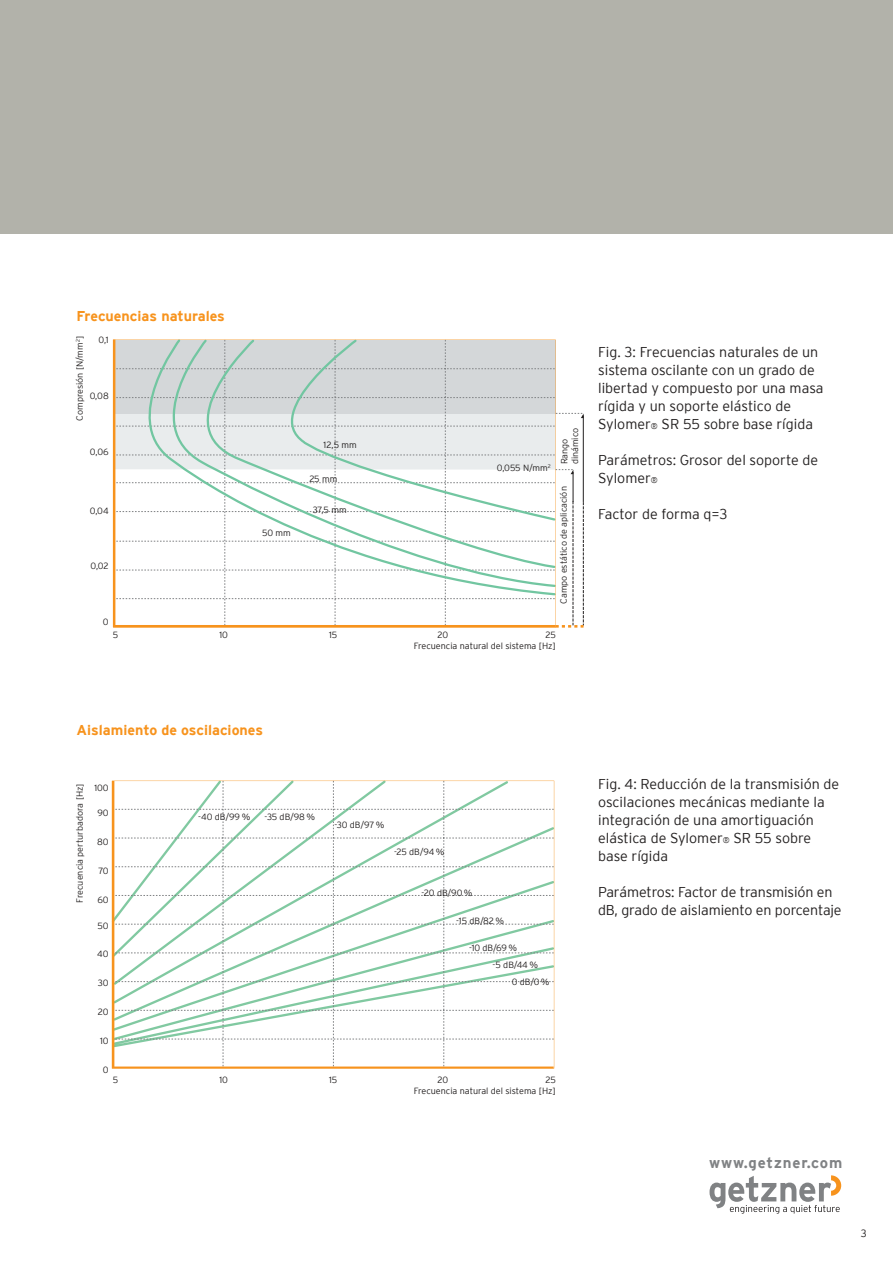
<style>
.page{position:relative;width:893px;height:1263px;background:#fff}
.page>*{position:absolute;margin:0;border:0;box-sizing:border-box;transform-origin:0 0}
.t1{font:700 15px "Interstate";letter-spacing:.055em;color:#808284}
.t2{font:300 14.25px/18px "Interstate";color:#221f1f}
.t3{font:700 14.25px "Interstate";color:#f7931d}
.t4{font:300 10.5px "Interstate";color:#221f1f}
.t5{font:300 9px/10.8px "Interstate";color:#221f1f}
.s1{font-size:8.25px}
</style>
<div class="page">
<svg style="left:113px;top:340px;width:471px;height:288px"></svg>
<svg style="left:112px;top:781px;width:442px;height:287px"></svg>
<div style="left:0;top:0;width:893px;height:234px;background:#b2b2aa"></div>
<svg style="left:709px;top:1175px;width:132px;height:39px"></svg>
<p class="t3" style="left:77px;top:310px;width:150px">Frecuencias naturales</p>
<p class="t5" style="left:99px;top:335px;width:12px">0,1</p>
<p class="t5" style="left:75px;top:421px;width:86px;rotate:-90deg">Compresión [N/mm<sup>2</sup>]</p>
<p class="t5" style="left:90px;top:391px;width:20px">0,08</p>
<p class="t5" style="left:90px;top:447px;width:20px">0,06</p>
<p class="t5" style="left:90px;top:505px;width:20px">0,04</p>
<p class="t5" style="left:91px;top:561px;width:20px">0,02</p>
<p class="t5" style="left:103px;top:617px;width:7px">0</p>
<p class="t5" style="left:262px;top:528px;width:30px">50 mm</p>
<p class="t5" style="left:324px;top:440px;width:35px">12,5 mm</p>
<p class="t5" style="left:309px;top:474px;width:29px">25 mm</p>
<p class="t5" style="left:313px;top:505px;width:35px">37,5 mm</p>
<p class="t5" style="left:497px;top:463px;width:55px">0,055 N/mm<sup>2</sup></p>
<p class="t5" style="left:559px;top:464px;width:38px;rotate:-90deg">Rango dinámico</p>
<p class="t5" style="left:559px;top:604px;width:119px;rotate:-90deg">Campo estático de aplicación</p>
<p class="t5" style="left:113px;top:630px;width:7px">5</p>
<p class="t5" style="left:219px;top:630px;width:10px">10</p>
<p class="t5" style="left:329px;top:630px;width:10px">15</p>
<p class="t5" style="left:437px;top:630px;width:12px">20</p>
<p class="t5" style="left:546px;top:630px;width:12px">25</p>
<p class="t5" style="left:414px;top:641px;width:143px">Frecuencia natural del sistema [Hz]</p>
<p class="t2" style="left:598px;top:344px;width:227px">Fig. 3: Frecuencias naturales de un sistema oscilante con un grado de libertad y compuesto por una masa rígida y un soporte elástico de<br>Sylomer<span class="s1">®</span> SR 55 sobre base rígida</p>
<p class="t2" style="left:598px;top:452px;width:222px">Parámetros: Grosor del soporte de<br>Sylomer<span class="s1">®</span></p>
<p class="t2" style="left:598px;top:506px;width:131px">Factor de forma q=3</p>
<p class="t3" style="left:77px;top:724px;width:188px">Aislamiento de oscilaciones</p>
<p class="t5" style="left:75px;top:902px;width:120px;rotate:-90deg">Frecuencia perturbadora [Hz]</p>
<p class="t5" style="left:94px;top:782px;width:16px">100</p>
<p class="t5" style="left:97px;top:808px;width:13px">90</p>
<p class="t5" style="left:97px;top:837px;width:13px">80</p>
<p class="t5" style="left:98px;top:866px;width:12px">70</p>
<p class="t5" style="left:97px;top:895px;width:13px">60</p>
<p class="t5" style="left:97px;top:920px;width:13px">50</p>
<p class="t5" style="left:97px;top:949px;width:13px">40</p>
<p class="t5" style="left:98px;top:978px;width:12px">30</p>
<p class="t5" style="left:98px;top:1007px;width:12px">20</p>
<p class="t5" style="left:100px;top:1036px;width:10px">10</p>
<p class="t5" style="left:103px;top:1064px;width:7px">0</p>
<p class="t5" style="left:198px;top:812px;width:54px">-40 dB/99 %</p>
<p class="t5" style="left:265px;top:811px;width:52px">-35 dB/98 %</p>
<p class="t5" style="left:334px;top:820px;width:52px">-30 dB/97 %</p>
<p class="t5" style="left:394px;top:846px;width:52px">-25 dB/94 %</p>
<p class="t5" style="left:421px;top:888px;width:53px">-20 dB/90 %</p>
<p class="t5" style="left:456px;top:916px;width:49px">-15 dB/82 %</p>
<p class="t5" style="left:469px;top:943px;width:50px">-10 dB/69 %</p>
<p class="t5" style="left:493px;top:960px;width:47px">-5 dB/44 %</p>
<p class="t5" style="left:512px;top:977px;width:39px">0 dB/0 %</p>
<p class="t5" style="left:113px;top:1074px;width:7px">5</p>
<p class="t5" style="left:219px;top:1074px;width:10px">10</p>
<p class="t5" style="left:329px;top:1074px;width:10px">15</p>
<p class="t5" style="left:437px;top:1074px;width:12px">20</p>
<p class="t5" style="left:546px;top:1074px;width:12px">25</p>
<p class="t5" style="left:414px;top:1086px;width:143px">Frecuencia natural del sistema [Hz]</p>
<p class="t2" style="left:598px;top:776px;width:243px">Fig. 4: Reducción de la transmisión de oscilaciones mecánicas mediante la integración de una amortiguación elástica de Sylomer<span class="s1">®</span> SR 55 sobre base rígida</p>
<p class="t2" style="left:598px;top:884px;width:245px">Parámetros: Factor de transmisión en dB, grado de aislamiento en porcentaje</p>
<p class="t1" style="left:709px;top:1156px;width:135px">www.getzner.com</p>
<p class="t4" style="left:861px;top:1229px;width:7px">3</p>
</div>
